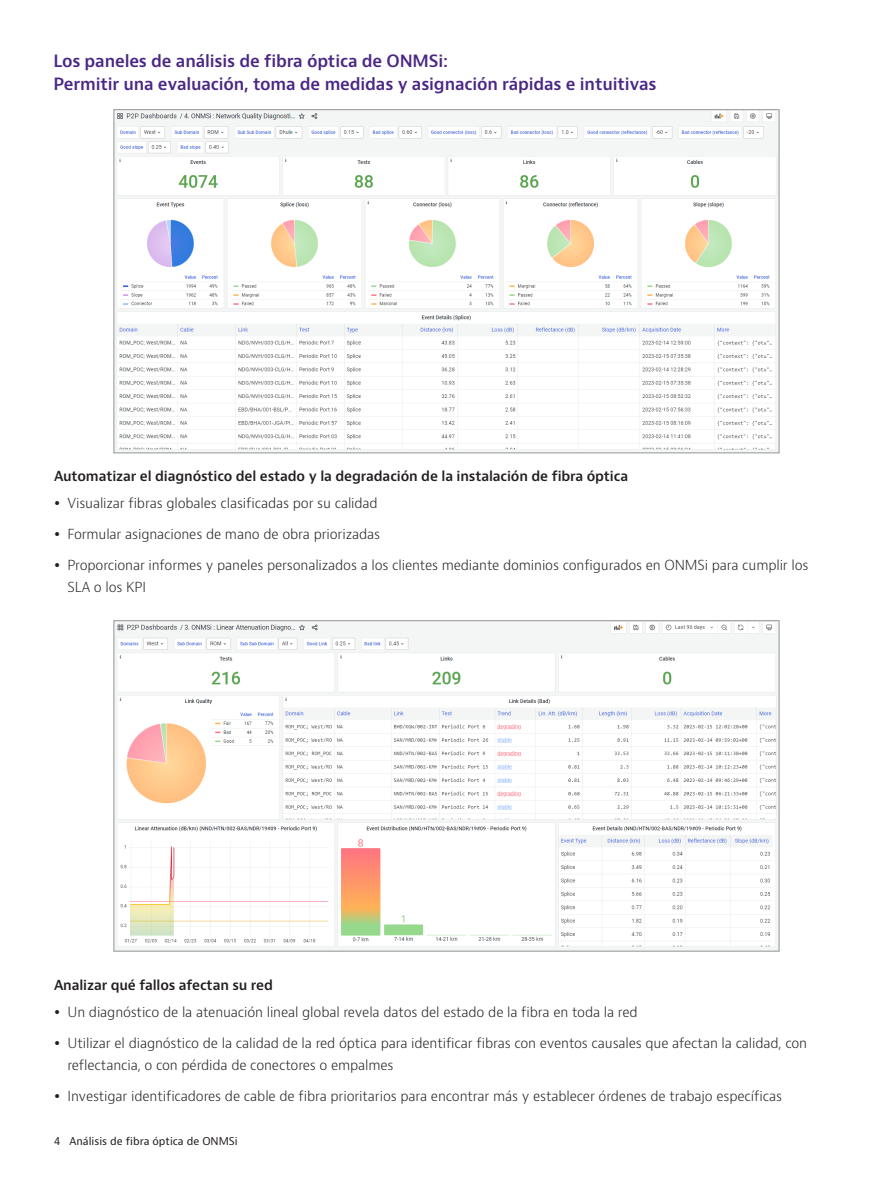
<style>
.page{position:relative;width:893px;height:1191px;background:#fff}
.page>*{position:absolute;margin:0;border:0;box-sizing:border-box;transform-origin:0 0}
.H2_Heading_Purple_12_16{font:600 16.5px/22.5px "Bernino Sans";letter-spacing:-.01em;color:#4a2785}
.t1{font:300 13.5px/22.5px "Bernino Sans";letter-spacing:-.01em;color:#231f20}
.H3_Heading_Level_3{font:600 13.5px "Bernino Sans";letter-spacing:-.01em;color:#231f20}
.t2{font:10.5px "Bernino Sans";color:#231f20}
</style>
<div class="page">
<img style="left:116px;top:111px;width:661px;height:340px">
<img style="left:116px;top:622px;width:661px;height:327px">
<p class="H2_Heading_Purple_12_16" style="left:54px;top:50px;width:605px">Los paneles de análisis de fibra óptica de ONMSi:<br>Permitir una evaluación, toma de medidas y asignación rápidas e intuitivas</p>
<p class="H3_Heading_Level_3" style="left:54px;top:467px;width:576px">Automatizar el diagnóstico del estado y la degradación de la instalación de fibra óptica</p>
<p class="t1" style="left:68px;top:492px;width:312px">Visualizar fibras globales clasificadas por su calidad</p>
<p class="t1" style="left:68px;top:523px;width:314px">Formular asignaciones de mano de obra priorizadas</p>
<p class="t1" style="left:68px;top:554px;width:742px">Proporcionar informes y paneles personalizados a los clientes mediante dominios configurados en ONMSi para cumplir los<br>SLA o los KPI</p>
<p class="H3_Heading_Level_3" style="left:54px;top:976px;width:220px">Analizar qué fallos afectan su red</p>
<p class="t1" style="left:68px;top:1000px;width:572px">Un diagnóstico de la atenuación lineal global revela datos del estado de la fibra en toda la red</p>
<p class="t1" style="left:68px;top:1031px;width:741px">Utilizar el diagnóstico de la calidad de la red óptica para identificar fibras con eventos causales que afectan la calidad, con reflectancia, o con pérdida de conectores o empalmes</p>
<p class="t1" style="left:68px;top:1085px;width:716px">Investigar identificadores de cable de fibra prioritarios para encontrar más y establecer órdenes de trabajo específicas</p>
<p class="t2" style="left:54px;top:1134px;width:185px">4 Análisis de fibra óptica de ONMSi</p>
</div>
